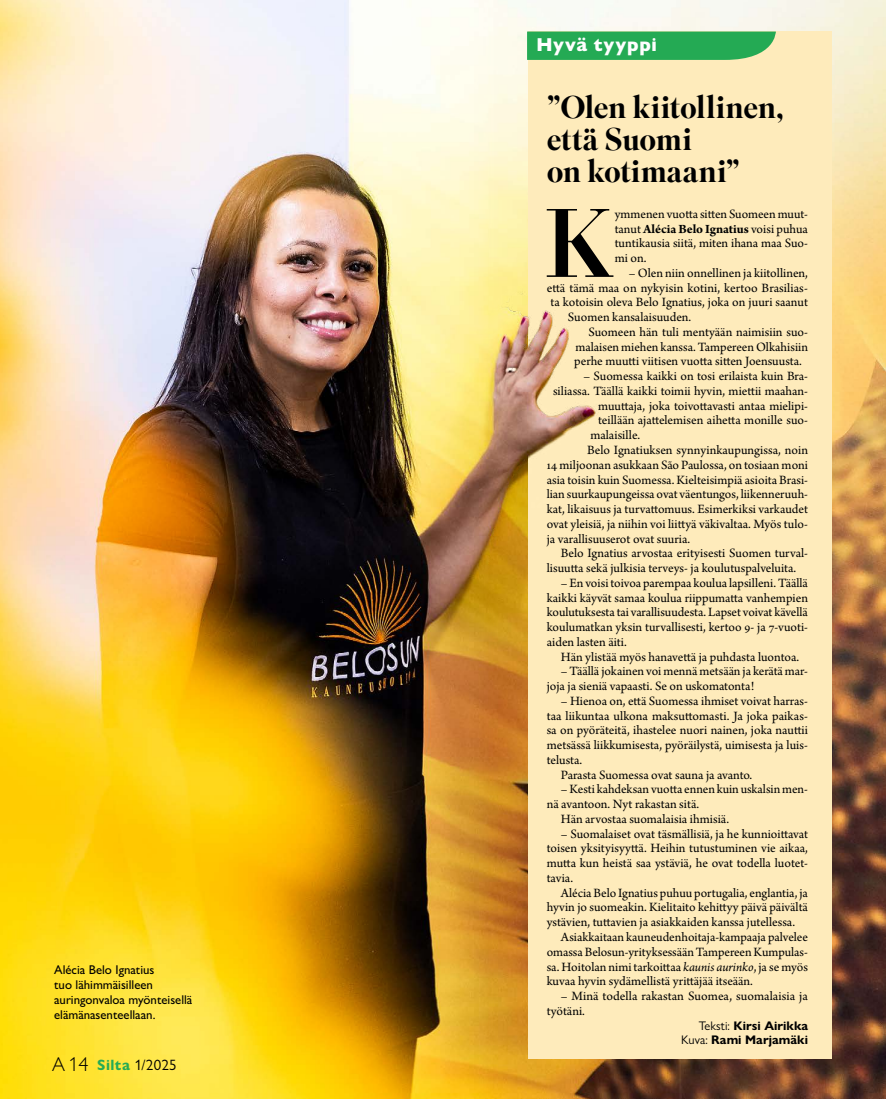
<style>
.page{position:relative;width:886px;height:1099px;background:#fff}
.page>*{position:absolute;margin:0;border:0;box-sizing:border-box;transform-origin:0 0}
.t1{font:500 102.62px "Questa Grande";color:#000}
.t2{font:500 31.25px/32.2px "Superior Title";letter-spacing:-.01em;color:#000}
.t3{font:800 18.75px "Gill Sans Nova";letter-spacing:.035em;color:#fff}
.t4{font:15px "Gill Sans Nova";color:#000}
.t5{font:13.38px/14.8px "Arno Pro";color:#000;text-align:justify}
.t6{font:500 12.75px/14.8px "Gill Sans Nova";color:#000}
.t7{font:700 12.5px/14.8px "Gill Sans Nova";color:#000;text-align:right}
.s1{font-weight:300;font-size:20px}
.s2{font-weight:700;color:#25ab55}
.s3{font-weight:700}
.s4{font-style:italic}
.s5{font-weight:400}
</style>
<div class="page">
<img style="left:0;top:0;width:886px;height:1098px">
<div style="left:528px;top:32px;width:303px;height:1027px;background:#ffecbc"></div>
<svg style="left:527px;top:32px;width:249px;height:28px"></svg>
<p class="t6" style="left:54px;top:962px;width:140px">Alécia Belo Ignatius<br>tuo lähimmäisilleen auringonvaloa myönteisellä elämänasenteellaan.</p>
<p class="t4" style="left:52px;top:1056px;width:125px"><span class="s1">A 14</span> <span class="s2">Silta</span> 1/2025</p>
<h3 class="t3" style="left:536px;top:33px;width:122px">Hyvä tyyppi</h3>
<h2 class="t2" style="left:547px;top:92px;width:239px">”Olen kiitollinen, että Suomi<br>on kotimaani”</h2>
<h1 class="t1" style="left:543px;top:180px;width:70px">K</h1>
<p class="t5" style="left:615px;top:207px;width:195px">ymmenen vuotta sitten Suomeen muut&shy;tanut <span class="s3">Alécia Belo Ignatius</span> voisi puhua tuntikausia siitä, miten ihana maa Suo&shy;mi on.</p>
<p class="t5" style="left:629px;top:266px;width:181px">– Olen niin onnellinen ja kiitollinen,</p>
<p class="t5" style="left:547px;top:281px;width:263px">että tämä maa on nykyisin kotini, kertoo Brasilias-</p>
<p class="t5" style="left:550px;top:296px;width:259px">ta kotoisin oleva Belo Ignatius, joka on juuri saanut</p>
<p class="t5" style="left:568px;top:310px;width:125px">Suomen kansalaisuuden.</p>
<p class="t5" style="left:588px;top:325px;width:221px">Suomeen hän tuli mentyään naimisiin suo-</p>
<p class="t5" style="left:575px;top:340px;width:234px">malaisen miehen kanssa. Tampereen Olkahisiin</p>
<p class="t5" style="left:574px;top:355px;width:229px">perhe muutti viitisen vuotta sitten Joensuusta.</p>
<p class="t5" style="left:583px;top:369px;width:226px">– Suomessa kaikki on tosi erilaista kuin Bra-</p>
<p class="t5" style="left:553px;top:384px;width:257px">siliassa. Täällä kaikki toimii hyvin, miettii maahan-</p>
<p class="t5" style="left:598px;top:399px;width:212px">muuttaja, joka toivottavasti antaa mielipi-</p>
<p class="t5" style="left:598px;top:414px;width:212px">teillään ajattelemisen aihetta monille suo-</p>
<p class="t5" style="left:590px;top:428px;width:51px">malaisille.</p>
<p class="t5" style="left:587px;top:443px;width:222px">Belo Ignatiuksen synnyinkaupungissa, noin</p>
<p class="t5" style="left:547px;top:458px;width:263px">14 miljoonan asukkaan São Paulossa, on tosiaan moni</p>
<p class="t5" style="left:547px;top:473px;width:263px">asia toisin kuin Suomessa. Kielteisimpiä asioita Brasi-</p>
<p class="t5" style="left:547px;top:487px;width:263px">lian suurkaupungeissa ovat väentungos, liikenneruuh-</p>
<p class="t5" style="left:547px;top:502px;width:263px">kat, likaisuus ja turvattomuus. Esimerkiksi varkaudet</p>
<p class="t5" style="left:547px;top:517px;width:263px">ovat yleisiä, ja niihin voi liittyä väkivaltaa. Myös tulo-</p>
<p class="t5" style="left:547px;top:532px;width:145px">ja varallisuuserot ovat suuria.</p>
<p class="t5" style="left:561px;top:546px;width:249px">Belo Ignatius arvostaa erityisesti Suomen turval-</p>
<p class="t5" style="left:547px;top:561px;width:251px">lisuutta sekä julkisia terveys- ja koulutuspalveluita.</p>
<p class="t5" style="left:547px;top:576px;width:263px;text-indent:14px">– En voisi toivoa parempaa koulua lapsilleni. Täällä kaikki käyvät samaa koulua riippumatta vanhempien koulutuksesta tai varallisuudesta. Lapset voivat kävellä koulumatkan yksin turvallisesti, kertoo 9- ja 7-vuoti&shy;aiden lasten äiti.</p>
<p class="t5" style="left:561px;top:650px;width:240px">Hän ylistää myös hanavettä ja puhdasta luontoa.</p>
<p class="t5" style="left:547px;top:664px;width:263px;text-indent:14px">– Täällä jokainen voi mennä metsään ja kerätä mar&shy;joja ja sieniä vapaasti. Se on uskomatonta!</p>
<p class="t5" style="left:561px;top:694px;width:249px">– Hienoa on, että Suomessa ihmiset voivat harras-</p>
<p class="t5" style="left:547px;top:709px;width:263px">taa liikuntaa ulkona maksuttomasti. Ja joka paikas-</p>
<p class="t5" style="left:547px;top:723px;width:263px">sa on pyöräteitä, ihastelee nuori nainen, joka nauttii</p>
<p class="t5" style="left:547px;top:738px;width:263px">metsässä liikkumisesta, pyöräilystä, uimisesta ja luis-</p>
<p class="t5" style="left:547px;top:753px;width:37px">telusta.</p>
<p class="t5" style="left:561px;top:768px;width:193px">Parasta Suomessa ovat sauna ja avanto.</p>
<p class="t5" style="left:561px;top:782px;width:249px">– Kesti kahdeksan vuotta ennen kuin uskalsin men-</p>
<p class="t5" style="left:547px;top:797px;width:154px">nä avantoon. Nyt rakastan sitä.</p>
<p class="t5" style="left:561px;top:812px;width:170px">Hän arvostaa suomalaisia ihmisiä.</p>
<p class="t5" style="left:547px;top:827px;width:263px;text-indent:14px">– Suomalaiset ovat täsmällisiä, ja he kunnioittavat toisen yksityisyyttä. Heihin tutustuminen vie aikaa, mutta kun heistä saa ystäviä, he ovat todella luotet&shy;tavia.</p>
<p class="t5" style="left:561px;top:886px;width:249px">Alécia Belo Ignatius puhuu portugalia, englantia, ja</p>
<p class="t5" style="left:547px;top:900px;width:263px">hyvin jo suomeakin. Kielitaito kehittyy päivä päivältä</p>
<p class="t5" style="left:547px;top:915px;width:250px">ystävien, tuttavien ja asiakkaiden kanssa jutellessa.</p>
<p class="t5" style="left:561px;top:930px;width:249px">Asiakkaitaan kauneudenhoitaja-kampaaja palvelee</p>
<p class="t5" style="left:547px;top:945px;width:263px">omassa Belosun-yrityksessään Tampereen Kumpulas-</p>
<p class="t5" style="left:547px;top:959px;width:263px">sa. Hoitolan nimi tarkoittaa <span class="s4">kaunis aurinko</span>, ja se myös</p>
<p class="t5" style="left:547px;top:974px;width:208px">kuvaa hyvin sydämellistä yrittäjää itseään.</p>
<p class="t5" style="left:547px;top:989px;width:263px;text-indent:14px">– Minä todella rakastan Suomea, suomalaisia ja työtäni.</p>
<p class="t7" style="left:681px;top:1017px;width:128px"><span class="s5">Teksti:</span> Kirsi Airikka<br><span class="s5">Kuva:</span> Rami Marjamäki</p>
</div>
